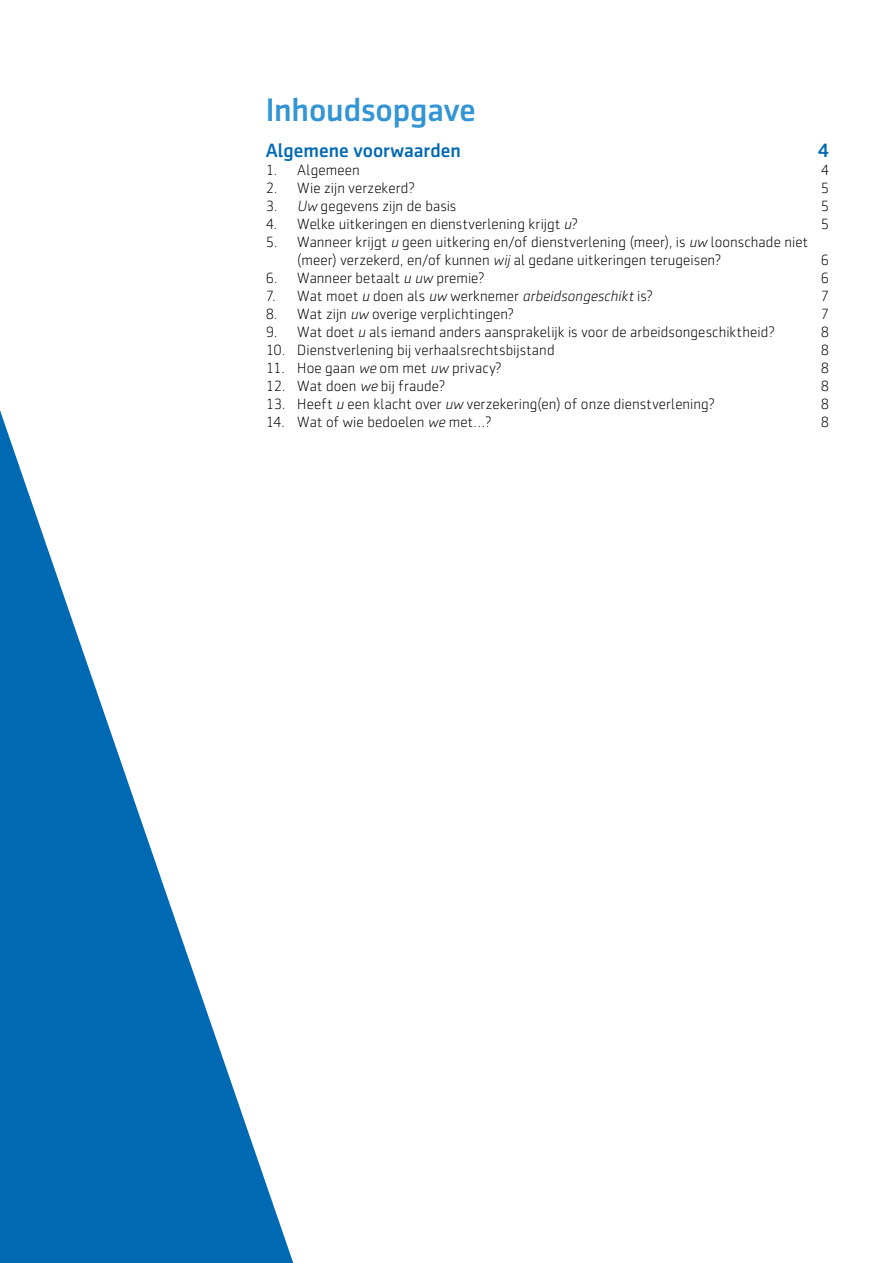
<style>
.page{position:relative;width:893px;height:1263px;background:#fff}
.page>*{position:absolute;margin:0;border:0;box-sizing:border-box;transform-origin:0 0}
.BODY_subheading{font:500 33px "Sentico Sans DT";letter-spacing:-.005em;color:#3395d3}
.BODY_kopje_niveau_1{font:500 19.5px "Sentico Sans DT";color:#0069b4}
.BODY_platte_tekst{font:300 15px/18px "Sentico Sans DT";letter-spacing:.005em;color:#000}
.s1{font-style:italic}
</style>
<div class="page">
<svg style="left:0;top:410px;width:294px;height:853px"></svg>
<p class="BODY_subheading" style="left:266px;top:91px;width:212px">Inhoudsopgave</p>
<p class="BODY_kopje_niveau_1" style="left:266px;top:139px;width:197px">Algemene voorwaarden</p>
<p class="BODY_kopje_niveau_1" style="left:818px;top:139px;width:13px">4</p>
<p class="BODY_platte_tekst" style="left:266px;top:161px;width:95px">1. Algemeen</p>
<p class="BODY_platte_tekst" style="left:821px;top:161px;width:10px">4</p>
<p class="BODY_platte_tekst" style="left:266px;top:179px;width:151px">2. Wie zijn verzekerd?</p>
<p class="BODY_platte_tekst" style="left:821px;top:179px;width:10px">5</p>
<p class="BODY_platte_tekst" style="left:266px;top:197px;width:192px">3. <span class="s1">Uw</span> gegevens zijn de basis</p>
<p class="BODY_platte_tekst" style="left:821px;top:197px;width:10px">5</p>
<p class="BODY_platte_tekst" style="left:266px;top:215px;width:314px">4. Welke uitkeringen en dienstverlening krijgt <span class="s1">u</span>?</p>
<p class="BODY_platte_tekst" style="left:821px;top:215px;width:10px">5</p>
<p class="BODY_platte_tekst" style="left:297px;top:233px;width:512px;text-indent:-31px">5. Wanneer krijgt <span class="s1">u</span> geen uitkering en/of dienstverlening (meer), is <span class="s1">uw</span> loonschade niet (meer) verzekerd, en/of kunnen <span class="s1">wij</span> al gedane uitkeringen terugeisen?</p>
<p class="BODY_platte_tekst" style="left:821px;top:251px;width:10px">6</p>
<p class="BODY_platte_tekst" style="left:266px;top:269px;width:220px">6. Wanneer betaalt <span class="s1">u uw</span> premie?</p>
<p class="BODY_platte_tekst" style="left:821px;top:269px;width:10px">6</p>
<p class="BODY_platte_tekst" style="left:266px;top:287px;width:389px">7. Wat moet <span class="s1">u</span> doen als <span class="s1">uw</span> werknemer <span class="s1">arbeidsongeschikt</span> is?</p>
<p class="BODY_platte_tekst" style="left:821px;top:287px;width:10px">7</p>
<p class="BODY_platte_tekst" style="left:266px;top:305px;width:250px">8. Wat zijn <span class="s1">uw</span> overige verplichtingen?</p>
<p class="BODY_platte_tekst" style="left:821px;top:305px;width:10px">7</p>
<p class="BODY_platte_tekst" style="left:266px;top:323px;width:511px">9. Wat doet <span class="s1">u</span> als iemand anders aansprakelijk is voor de arbeidsongeschiktheid?</p>
<p class="BODY_platte_tekst" style="left:821px;top:323px;width:10px">8</p>
<p class="BODY_platte_tekst" style="left:266px;top:341px;width:290px">10. Dienstverlening bij verhaalsrechtsbijstand</p>
<p class="BODY_platte_tekst" style="left:821px;top:341px;width:10px">8</p>
<p class="BODY_platte_tekst" style="left:266px;top:359px;width:237px">11. Hoe gaan <span class="s1">we</span> om met <span class="s1">uw</span> privacy?</p>
<p class="BODY_platte_tekst" style="left:821px;top:359px;width:10px">8</p>
<p class="BODY_platte_tekst" style="left:266px;top:377px;width:181px">12. Wat doen <span class="s1">we</span> bij fraude?</p>
<p class="BODY_platte_tekst" style="left:821px;top:377px;width:10px">8</p>
<p class="BODY_platte_tekst" style="left:266px;top:395px;width:451px">13. Heeft <span class="s1">u</span> een klacht over <span class="s1">uw</span> verzekering(en) of onze dienstverlening?</p>
<p class="BODY_platte_tekst" style="left:821px;top:395px;width:10px">8</p>
<p class="BODY_platte_tekst" style="left:266px;top:413px;width:227px">14. Wat of wie bedoelen <span class="s1">we</span> met…?</p>
<p class="BODY_platte_tekst" style="left:821px;top:413px;width:10px">8</p>
</div>
